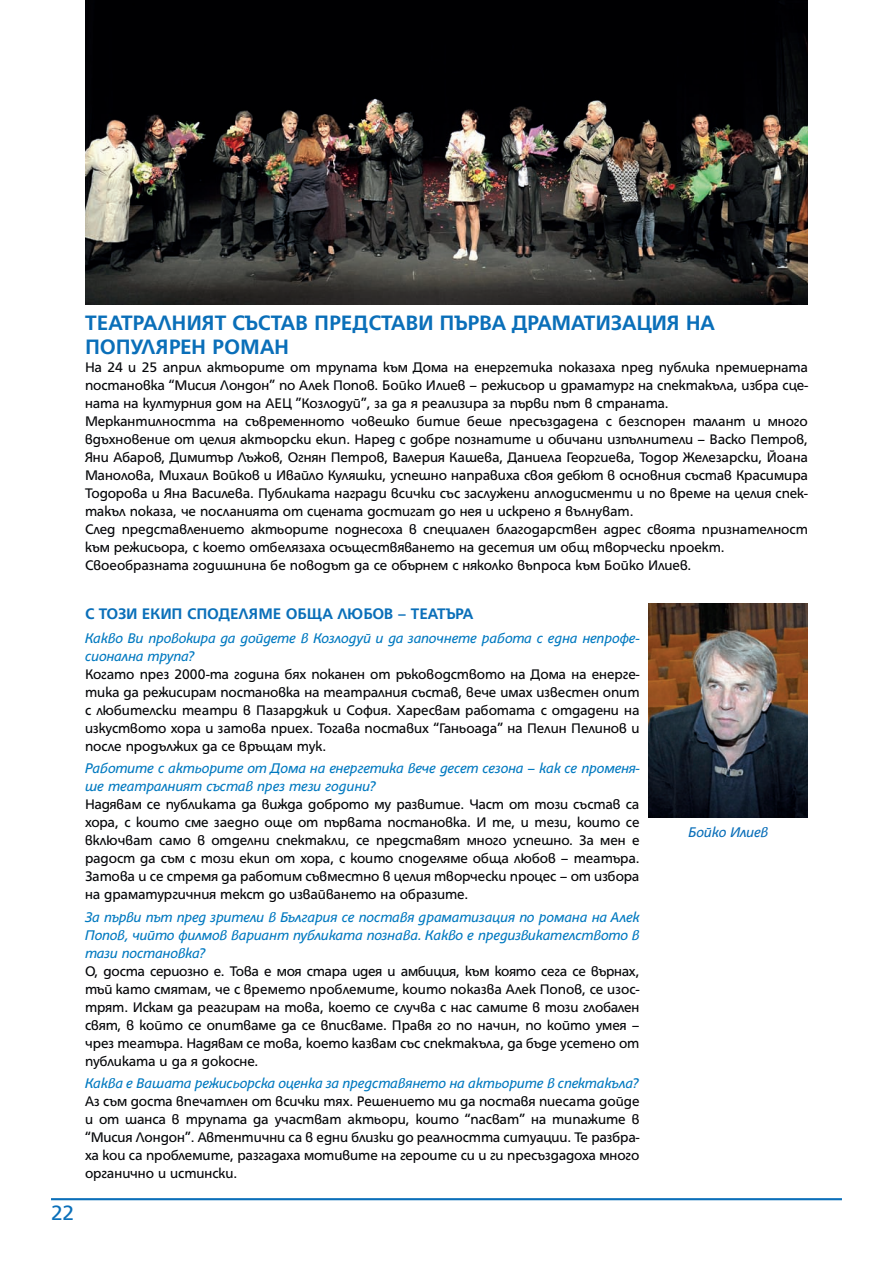
<style>
.page{position:relative;width:893px;height:1263px;background:#fff}
.page>*{position:absolute;margin:0;border:0;box-sizing:border-box;transform-origin:0 0}
.t1{font:700 22.5px "Grotesk HS Bg";color:#0a6fb9}
.t2{font:22.5px "Grotesk HS Bg";color:#0a6fb9}
.t3{font:700 16.5px "Grotesk HS Bg";letter-spacing:-.005em;color:#0a6fb9}
.t4{font:15px/18px "Grotesk HS Bg";color:#040508;text-align:justify}
.t5{font:italic 15px/18px "Grotesk HS Bg";letter-spacing:-.01em;color:#0079c0}
.t6{font:italic 15px "Grotesk HS Bg";letter-spacing:-.005em;color:#0a6fb9}
</style>
<div class="page">
<hr style="left:51px;top:1198px;width:791px;height:2px;background:#0a6fb9">
<img style="left:85px;top:0;width:723px;height:304px">
<img style="left:649px;top:604px;width:159px;height:213px">
<h1 class="t2" style="left:51px;top:1201px;width:25px">22</h1>
<h1 class="t1" style="left:85px;top:311px;width:18px">Театра</h1>
<h1 class="t1" style="left:158px;top:311px;width:373px">лният съста в предста ви първа драмат</h1>
<h1 class="t1" style="left:595px;top:311px;width:106px">изация на</h1>
<h1 class="t1" style="left:85px;top:335px;width:5px">поп</h1>
<h1 class="t1" style="left:131px;top:335px;width:32px">улярен</h1>
<h1 class="t1" style="left:212px;top:335px;width:16px">роман</h1>
<p class="t4" style="left:85px;top:359px;width:724px;text-align:left">На 24 и 25 април актьорите от трупата към Дома на енергетика показаха пред публика премиерната постановка “Мисия Лондон” по Алек Попов. Бойко Илиев – режисьор и драматург на спектакъла, избра сце&shy;ната на културния дом на АЕЦ ”Козлодуй”, за да я реализира за първи път в страната.<br>Меркантилността на съвременното човешко битие беше пресъздадена с безспорен талант и много вдъхновение от целия актьорски екип. Наред с добре познатите и обичани изпълнители – Васко Петров, Яни Абаров, Димитър Лъжов, Огнян Петров, Валерия Кашева, Даниела Георгиева, Тодор Железарски, Йоана Манолова, Михаил Войков и Ивайло Куляшки, успешно направиха своя дебют в основния състав Красимира Тодорова и Яна Василева. Публиката награди всички със заслужени аплодисменти и по време на целия спек&shy;такъл показа, че посланията от сцената достигат до нея и искрено я вълнуват.<br>След представлението актьорите поднесоха в специален благодарствен адрес своята признателност към режисьора, с което отбелязаха осъществяването на десетия им общ творчески проект.<br>Своеобразната годишнина бе поводът да се обърнем с няколко въпроса към Бойко Илиев.</p>
<p class="t3" style="left:85px;top:605px;width:390px">С ТОЗИ ЕКИП СПОДЕЛЯМЕ ОБЩА ЛЮ БОВ – ТЕАТЪРА</p>
<p class="t5" style="left:85px;top:630px;width:556px">Какво Ви провокира да дойдете в Козлодуй и да започнете работа с една непрофе&shy;сионална трупа?</p>
<p class="t4" style="left:85px;top:665px;width:556px">Когато през 2000-та година бях поканен от ръководството на Дома на енерге&shy;тика да режисирам постановка на театралния състав, вече имах известен опит с любителски театри в Пазарджик и София. Харесвам работата с отдадени на изкуството хора и затова приех. Тогава поставих “Ганьоада” на Пелин Пелинов и после продължих да се връщам тук.</p>
<p class="t5" style="left:85px;top:760px;width:556px">Работите с актьорите от Дома на енергетика вече десет сезона – как се променя&shy;ше театралният състав през тези години?</p>
<p class="t4" style="left:85px;top:796px;width:556px">Надявам се публиката да вижда доброто му развитие. Част от този състав са хора, с които сме заедно още от първата постановка. И те, и тези, които се включват само в отделни спектакли, се представят много успешно. За мен е радост да съм с този екип от хора, с които споделяме обща любов – театъра.<br>Затова и се стремя да работим съвместно в целия творчески процес – от избора на драматургичния текст до извайването на образите.</p>
<p class="t5" style="left:85px;top:908px;width:556px;text-align:justify">За първи път пред зрители в България се поставя драматизация по романа на Алек Попов, чийто филмов вариант публиката познава. Какво е предизвикателството в тази постановка?</p>
<p class="t4" style="left:85px;top:962px;width:556px">О, доста сериозно е. Това е моя стара идея и амбиция, към която сега се върнах, тъй като смятам, че с времето проблемите, които показва Алек Попов, се изос&shy;трят. Искам да реагирам на това, което се случва с нас самите в този глобален свят, в който се опитваме да се вписваме. Правя го по начин, по който умея – чрез театъра. Надявам се това, което казвам със спектакъла, да бъде усетено от публиката и да я докосне.</p>
<p class="t5" style="left:85px;top:1074px;width:556px">Каква е Вашата режисьорска оценка за представянето на актьорите в спектакъла?</p>
<p class="t4" style="left:85px;top:1092px;width:556px">Аз съм доста впечатлен от всички тях. Решението ми да поставя пиесата дойде и от шанса в трупата да участват актьори, които “пасват” на типажите в “Мисия Лондон”. Автентични са в едни близки до реалността ситуации. Те разбра&shy;ха кои са проблемите, разгадаха мотивите на героите си и ги пресъздадоха много органично и истински.</p>
<p class="t6" style="left:689px;top:825px;width:81px">Бойко Илиев</p>
</div>
